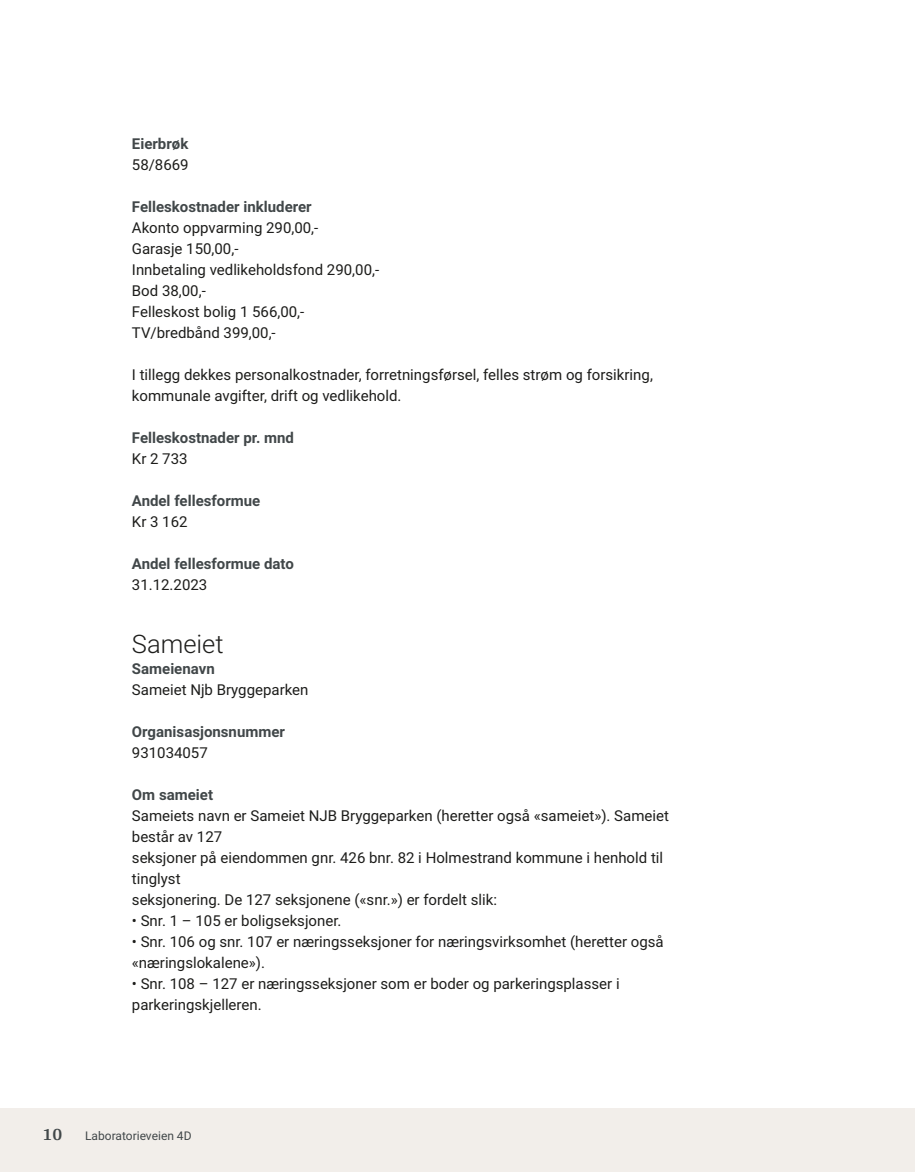
<style>
.page{position:relative;width:915px;height:1172px;background:#fff}
.page>*{position:absolute;margin:0;border:0;box-sizing:border-box;transform-origin:0 0}
.t1{font:300 25.5px "Roboto Vitec";color:#1d1d1b}
.t2{font:700 18px "Arya";color:#414749}
.t3{font:15px/21px "Roboto Vitec";color:#1d1d1b}
.t4{font:700 15px "Roboto Vitec";color:#414749}
.t5{font:12px "Roboto Vitec";color:#414749}
</style>
<div class="page">
<div style="left:0;top:1108px;width:914px;height:64px;background:#f2eeea"></div>
<p class="t4" style="left:132px;top:133px;width:58px">Eierbrøk</p>
<p class="t3" style="left:132px;top:153px;width:58px">58/ 8669</p>
<p class="t4" style="left:132px;top:196px;width:181px">Felleskostnader inkluderer</p>
<p class="t3" style="left:132px;top:216px;width:249px">Akonto oppvarming 290,00,‑<br>Garasje 150,00,‑<br>Innbetaling vedlikeholdsfond 290,00,‑<br>Bod 38,00,‑<br>Felleskost bolig 1 566,00,‑<br>TV/ bredbånd 399,00,‑</p>
<p class="t3" style="left:132px;top:363px;width:522px">I tillegg dekkes personalkostnader, forretningsførsel, felles strøm og forsikring, kommunale avgifter, drift og vedlikehold.</p>
<p class="t4" style="left:132px;top:427px;width:164px">Felleskostnader pr. mnd</p>
<p class="t3" style="left:132px;top:447px;width:57px">Kr 2 733</p>
<p class="t4" style="left:132px;top:490px;width:130px">Andel fellesformue</p>
<p class="t3" style="left:132px;top:510px;width:57px">Kr 3 162</p>
<p class="t4" style="left:132px;top:553px;width:163px">Andel fellesformue dato</p>
<p class="t3" style="left:132px;top:573px;width:77px">31.12.2023</p>
<h1 class="t1" style="left:132px;top:626px;width:93px">Sameiet</h1>
<p class="t4" style="left:132px;top:658px;width:84px">Sameienavn</p>
<p class="t3" style="left:132px;top:678px;width:178px">Sameiet Njb Bryggeparken</p>
<p class="t4" style="left:132px;top:721px;width:154px">Organisasjonsnummer</p>
<p class="t3" style="left:132px;top:741px;width:77px">931034057</p>
<p class="t4" style="left:132px;top:784px;width:83px">Om sameiet</p>
<p class="t3" style="left:132px;top:804px;width:538px">Sameiets navn er Sameiet NJB Bryggeparken (heretter også «sameiet»). Sameiet består av 127<br>seksjoner på eiendommen gnr. 426 bnr. 82 i Holmestrand kommune i henhold til tinglyst<br>seksjonering. De 127 seksjonene («snr.») er fordelt slik:</p>
<p class="t3" style="left:132px;top:909px;width:211px">• Snr. 1 – 105 er boligseksjoner.</p>
<p class="t3" style="left:132px;top:930px;width:533px">• Snr. 106 og snr. 107 er næringsseksjoner for næringsvirksomhet (heretter også «næringslokalene»).</p>
<p class="t3" style="left:132px;top:972px;width:489px">• Snr. 108 – 127 er næringsseksjoner som er boder og parkeringsplasser i parkeringskjelleren.</p>
<p class="t2" style="left:43px;top:1123px;width:21px">10</p>
<p class="t5" style="left:85px;top:1127px;width:108px">Laboratorieveien 4D</p>
</div>
